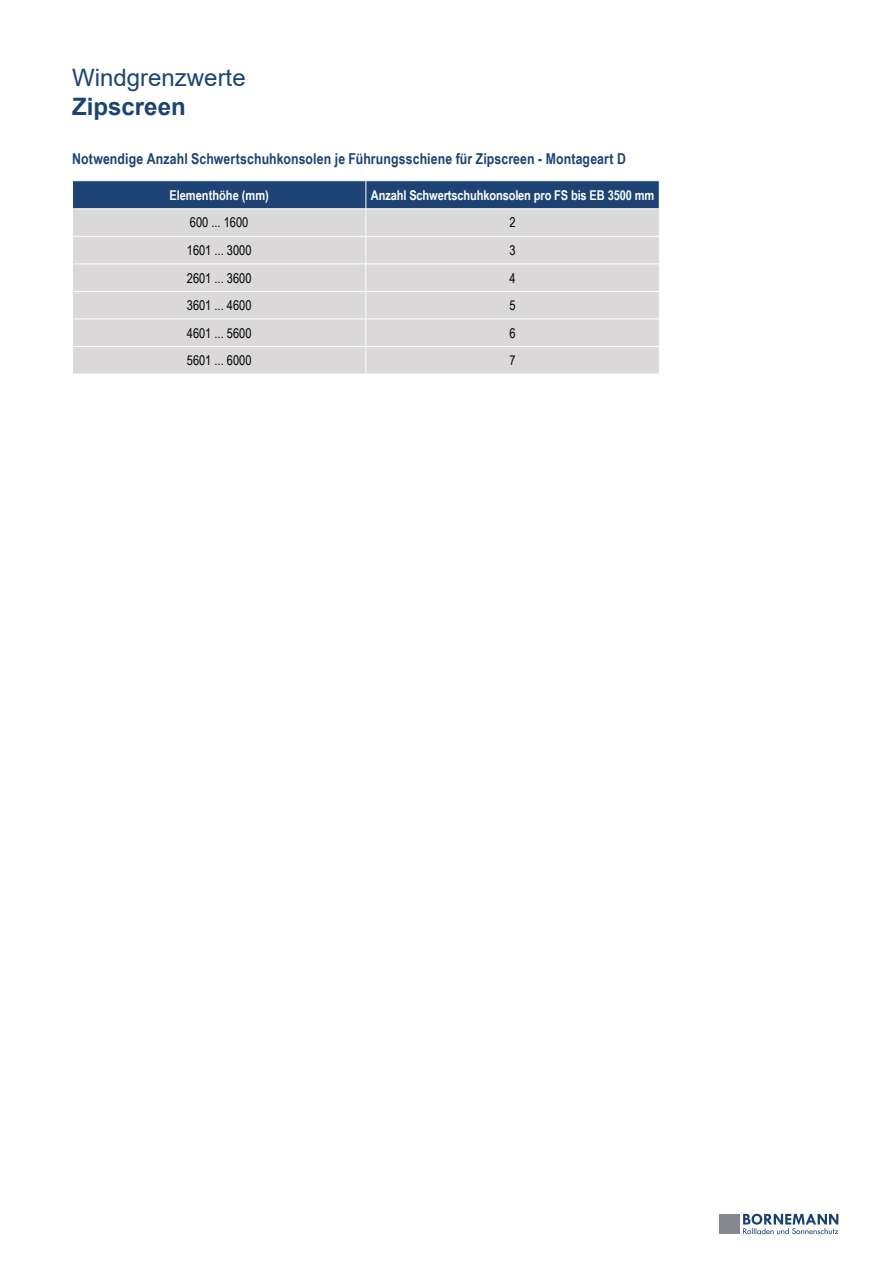
<style>
.page{position:relative;width:893px;height:1263px;background:#fff}
.page>*{position:absolute;margin:0;border:0;box-sizing:border-box;transform-origin:0 0}
.Übersicht__PUKA_II_K{font:24px "Arial";color:#1c4374}
.Übersicht__PUKA_II_K-2{font:700 24px "Arial";color:#1c4374}
.Sys__Headline_Fließt{font:700 15px "Arial Narrow";letter-spacing:.005em;color:#1c4374}
.t1{font:13.5px "Arial Narrow";color:#000}
.t2{font:700 13.5px "Arial Narrow";letter-spacing:-.01em;color:#fff}
</style>
<div class="page">
<svg style="left:72px;top:181px;width:588px;height:193px;background:#c3c7cd"></svg>
<hr style="left:719px;top:1214px;width:21px;height:4px;background:#87878f">
<hr style="left:719px;top:1219px;width:21px;height:4px;background:#87878f">
<div style="left:719px;top:1224px;width:21px;height:5px;background:#87878f"></div>
<div style="left:719px;top:1229px;width:21px;height:5px;background:#87878f"></div>
<svg style="left:743px;top:1214px;width:95px;height:20px"></svg>
<p class="Übersicht__PUKA_II_K" style="left:72px;top:61px;width:175px">Windgrenzwerte</p>
<p class="Übersicht__PUKA_II_K-2" style="left:72px;top:90px;width:115px">Zipscreen</p>
<p class="Sys__Headline_Fließt" style="left:72px;top:147px;width:555px">Notwendige Anzahl Schwertschuhkonsolen je Führungsschiene für Zipscreen - Montageart D</p>
<p class="t2" style="left:169px;top:185px;width:101px">Elementhöhe (mm)</p>
<p class="t2" style="left:371px;top:185px;width:285px">Anzahl Schwertschuhkonsolen pro FS bis EB 3500 mm</p>
<p class="t1" style="left:190px;top:213px;width:60px">600 ... 1600</p>
<p class="t1" style="left:509px;top:213px;width:8px">2</p>
<p class="t1" style="left:187px;top:240px;width:66px">1601 ... 3000</p>
<p class="t1" style="left:509px;top:240px;width:8px">3</p>
<p class="t1" style="left:187px;top:268px;width:66px">2601 ... 3600</p>
<p class="t1" style="left:509px;top:268px;width:8px">4</p>
<p class="t1" style="left:187px;top:295px;width:66px">3601 ... 4600</p>
<p class="t1" style="left:509px;top:295px;width:8px">5</p>
<p class="t1" style="left:187px;top:323px;width:66px">4601 ... 5600</p>
<p class="t1" style="left:509px;top:323px;width:8px">6</p>
<p class="t1" style="left:187px;top:350px;width:66px">5601 ... 6000</p>
<p class="t1" style="left:509px;top:350px;width:8px">7</p>
</div>
